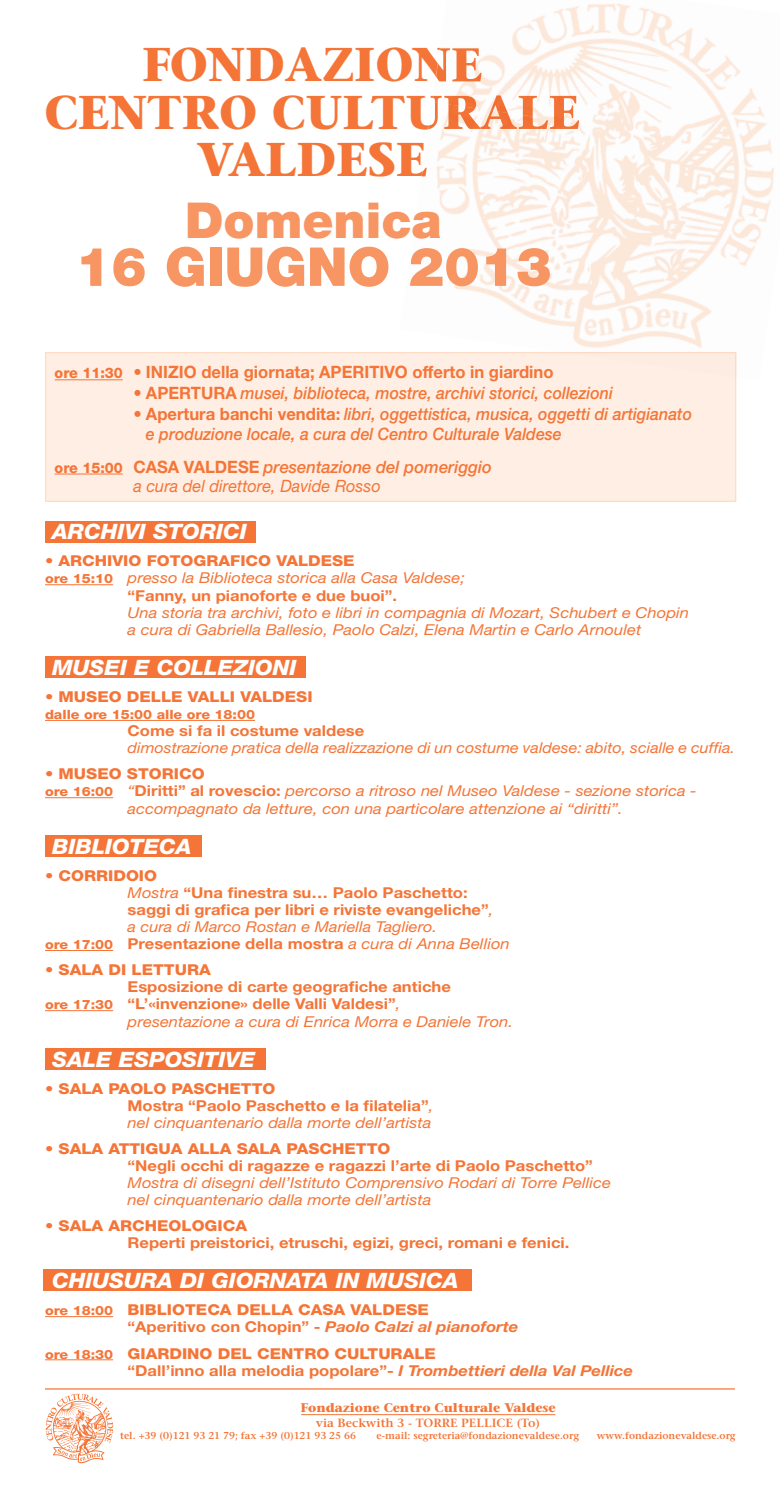
<style>
.page{position:relative;width:780px;height:1489px;background:#fff}
.page>*{position:absolute;margin:0;border:0;box-sizing:border-box;transform-origin:0 0}
.t1{font:900 53.62px "Helvetica Neue";color:#f79563}
.t2{font:900 49.5px "Helvetica Neue";color:#f79563}
.t3{font:700 47.25px/47.5px "Stone Serif";color:#f47537;text-align:center}
.t4{font:italic 800 21.25px "Helvetica Neue";color:#fff;scale:1.06 1}
.t5{font:italic 500 17px/19.5px "Helvetica Neue";color:#f47537;scale:.94 1}
.t6{font:italic 17px/19.5px "Helvetica Neue";color:#f47537;scale:.96 1}
.t7{font:700 17px "Helvetica Neue";color:#f47537}
.t8{font:italic 15px/17.1px "Helvetica Neue";color:#f47537;scale:1.11 1}
.t9{font:700 15px/17.1px "Helvetica Neue";color:#f47537;scale:1.11 1}
.t10{font:800 15px/17.1px "Helvetica Neue";color:#f47537;scale:1.11 1}
.t11{font:italic 15px "Helvetica Neue";color:#f47537;scale:1.08 1}
.t12{font:italic 15px "Helvetica Neue";color:#f47537;scale:1.09 1}
.t13{font:800 12.88px "Helvetica Neue";color:#f47537;scale:1.11 1}
.t14{font:700 12.5px "Stone Serif";color:#f47537}
.t15{font:600 11.88px "Stone Serif";color:#f47537}
.t16{font:600 10px "Stone Serif";color:#f47537}
.s1{font-weight:800;font-size:14.62px}
.s2{font-weight:400;font-style:italic}
.s3{font-weight:400}
.s4{font-weight:700;font-style:normal}
.s5{font-weight:800;font-style:normal;font-size:14.62px}
.s6{font-weight:500}
.s7{font-weight:800;font-style:normal;font-size:12.88px}
.s8{font-weight:800;font-size:12.88px}
.s9{font-weight:800;font-style:normal}
.s10{font-size:12.88px}
.s11{font-weight:700}
.s12{font-weight:700;font-style:italic}
.s13{font-weight:800}
.s14{font-style:italic}
</style>
<div class="page">
<div style="left:45px;top:352px;width:691px;height:150px;background:#ffeee3"></div>
<div style="left:45px;top:521px;width:211px;height:21px;background:#f47537"></div>
<div style="left:45px;top:1048px;width:220px;height:21px;background:#f47537"></div>
<div style="left:45px;top:835px;width:156px;height:21px;background:#f47537"></div>
<div style="left:45px;top:656px;width:260px;height:21px;background:#f47537"></div>
<div style="left:43px;top:1269px;width:428px;height:21px;background:#f47537"></div>
<div style="left:400px;top:352px;width:319px;height:28px;background:#ffeee3"></div>
<img style="left:558px;top:352px;width:161px;height:25px">
<img style="left:538px;top:4px;width:67px;height:14px">
<img style="left:605px;top:3px;width:67px;height:27px">
<img style="left:685px;top:28px;width:25px;height:13px">
<img style="left:512px;top:27px;width:8px;height:20px">
<img style="left:520px;top:18px;width:85px;height:40px">
<img style="left:599px;top:30px;width:86px;height:40px">
<img style="left:679px;top:41px;width:62px;height:40px">
<img style="left:460px;top:47px;width:60px;height:40px">
<img style="left:514px;top:58px;width:86px;height:41px">
<img style="left:594px;top:70px;width:77px;height:40px">
<img style="left:696px;top:81px;width:58px;height:40px">
<img style="left:748px;top:93px;width:26px;height:80px">
<img style="left:456px;top:87px;width:55px;height:8px">
<img style="left:508px;top:99px;width:80px;height:40px">
<img style="left:588px;top:110px;width:80px;height:40px">
<img style="left:668px;top:121px;width:86px;height:52px">
<img style="left:428px;top:129px;width:80px;height:38px">
<img style="left:502px;top:139px;width:86px;height:40px">
<img style="left:582px;top:150px;width:86px;height:40px">
<img style="left:662px;top:162px;width:86px;height:40px">
<img style="left:736px;top:173px;width:38px;height:80px">
<img style="left:436px;top:167px;width:67px;height:41px">
<img style="left:497px;top:179px;width:85px;height:40px">
<img style="left:576px;top:190px;width:86px;height:41px">
<img style="left:656px;top:202px;width:86px;height:51px">
<img style="left:442px;top:208px;width:55px;height:31px">
<img style="left:491px;top:219px;width:86px;height:40px">
<img style="left:571px;top:231px;width:85px;height:40px">
<img style="left:651px;top:242px;width:85px;height:40px">
<img style="left:725px;top:253px;width:27px;height:29px">
<img style="left:454px;top:248px;width:37px;height:40px">
<img style="left:485px;top:259px;width:86px;height:40px">
<img style="left:565px;top:271px;width:86px;height:40px">
<img style="left:645px;top:282px;width:67px;height:40px">
<img style="left:499px;top:299px;width:65px;height:27px">
<img style="left:559px;top:311px;width:85px;height:52px">
<img style="left:640px;top:322px;width:62px;height:30px">
<img style="left:719px;top:352px;width:18px;height:28px">
<img style="left:573px;top:370px;width:120px;height:1px">
<img style="left:564px;top:352px;width:129px;height:18px">
<img style="left:693px;top:352px;width:43px;height:24px">
<img style="left:436px;top:48px;width:45px;height:34px">
<img style="left:432px;top:95px;width:109px;height:7px">
<img style="left:541px;top:95px;width:38px;height:34px">
<img style="left:428px;top:102px;width:115px;height:27px">
<svg style="left:421px;top:167px;width:6px;height:10px"></svg>
<hr style="left:301px;top:1414px;width:254px;height:1px;background:#f47537">
<hr style="left:55px;top:379px;width:68px;height:1px;background:#f47537">
<hr style="left:55px;top:473px;width:68px;height:1px;background:#f47537">
<img style="left:45px;top:1393px;width:69px;height:71px">
<hr style="left:45px;top:1388px;width:690px;height:1px;background:#f47537">
<hr style="left:45px;top:584px;width:68px;height:1px;background:#f47537">
<hr style="left:45px;top:720px;width:210px;height:1px;background:#f47537">
<hr style="left:45px;top:797px;width:68px;height:1px;background:#f47537">
<hr style="left:45px;top:950px;width:68px;height:1px;background:#f47537">
<hr style="left:45px;top:1010px;width:68px;height:1px;background:#f47537">
<hr style="left:45px;top:1316px;width:68px;height:1px;background:#f47537">
<hr style="left:45px;top:1359px;width:68px;height:1px;background:#f47537">
<h3 class="t3" style="left:45px;top:46px;width:537px">FONDAZIONE<br>CENTRO CULTURALE<br>VALDESE</h3>
<h2 class="t2" style="left:185px;top:203px;width:258px">Domenica</h2>
<h1 class="t1" style="left:75px;top:247px;width:478px">16 GIUGNO 2013</h1>
<p class="t7" style="left:55px;top:366px;width:500px"><span class="s1">ore 11:30</span> <span class="s2">•</span> INIZIO della giornata; APERITIVO offerto in giardino</p>
<p class="t5" style="left:133px;top:384px;width:511px"><span class="s3">•</span> <span class="s4">APERTURA</span> musei, biblioteca, mostre, archivi storici, collezioni</p>
<p class="t5" style="left:146px;top:406px;width:582px;text-indent:-13px"><span class="s3">•</span> <span class="s4">Apertura banchi vendita:</span> libri, oggettistica, musica, oggetti di artigianato e produzione locale, a cura del Centro Culturale Valdese</p>
<p class="t6" style="left:133px;top:458px;width:375px;text-indent:-79px"><span class="s5">ore 15:00</span> <span class="s4">CASA VALDESE</span> <span class="s6">presentazione del pomeriggio </span>a cura del direttore, Davide Rosso</p>
<h3 class="t4" style="left:52px;top:524px;width:185px">ARCHIVI STORICI</h3>
<p class="t10" style="left:45px;top:553px;width:280px">• ARCHIVIO FOTOGRAFICO VALDESE</p>
<p class="t8" style="left:45px;top:571px;width:380px"><span class="s7">ore 15:10</span> presso la Biblioteca storica alla Casa Valdese;</p>
<p class="t9" style="left:127px;top:588px;width:244px">“Fanny, un pianoforte e due buoi”.</p>
<p class="t8" style="left:127px;top:605px;width:507px">Una storia tra archivi, foto e libri in compagnia di Mozart, Schubert e Chopin a cura di Gabriella Ballesio, Paolo Calzi, Elena Martin e Carlo Arnoulet</p>
<h3 class="t4" style="left:52px;top:659px;width:232px">MUSEI E COLLEZIONI</h3>
<p class="t10" style="left:45px;top:689px;width:242px">• MUSEO DELLE VALLI VALDESI</p>
<p class="t13" style="left:45px;top:710px;width:191px">dalle ore 15:00 alle ore 18:00</p>
<p class="t9" style="left:127px;top:723px;width:215px">Come si fa il costume valdese</p>
<p class="t11" style="left:127px;top:742px;width:564px">dimostrazione pratica della realizzazione di un costume valdese: abito, scialle e cuffia.</p>
<p class="t10" style="left:45px;top:766px;width:145px">• MUSEO STORICO</p>
<p class="t8" style="left:45px;top:784px;width:588px"><span class="s7">ore 16:00</span> “<span class="s4">Diritti” al rovescio:</span> percorso a ritroso nel Museo Valdese - sezione storica -</p>
<p class="t8" style="left:127px;top:801px;width:448px">accompagnato da letture, con una particolare attenzione ai “diritti”.</p>
<h3 class="t4" style="left:52px;top:838px;width:133px">BIBLIOTECA</h3>
<p class="t10" style="left:45px;top:868px;width:102px">• CORRIDOIO</p>
<p class="t9" style="left:127px;top:885px;width:308px"><span class="s2">Mostra</span> “Una finestra su… Paolo Paschetto:</p>
<p class="t9" style="left:127px;top:902px;width:331px">saggi di grafica per libri e riviste evangeliche”<span class="s2">,</span></p>
<p class="t12" style="left:127px;top:921px;width:285px">a cura di Marco Rostan e Mariella Tagliero.</p>
<p class="t9" style="left:45px;top:936px;width:420px"><span class="s8">ore 17:00</span> Presentazione della mostra <span class="s2">a cura di Anna Bellion</span></p>
<p class="t10" style="left:45px;top:962px;width:151px">• SALA DI LETTURA</p>
<p class="t9" style="left:127px;top:979px;width:293px">Esposizione di carte geografiche antiche</p>
<p class="t9" style="left:45px;top:996px;width:321px"><span class="s8">ore 17:30</span> “L’«invenzione» delle Valli Valdesi”<span class="s2">,</span></p>
<p class="t8" style="left:127px;top:1014px;width:349px">presentazione a cura di Enrica Morra e Daniele Tron.</p>
<h3 class="t4" style="left:52px;top:1051px;width:193px">SALE ESPOSITIVE</h3>
<p class="t8" style="left:127px;top:1081px;width:277px;text-indent:-82px"><span class="s9">• SALA PAOLO PASCHETTO<br></span><span class="s4">Mostra “Paolo Paschetto e la filatelia”</span>, nel cinquantenario dalla morte dell’artista</p>
<p class="t10" style="left:45px;top:1141px;width:312px">• SALA ATTIGUA ALLA SALA PASCHETTO</p>
<p class="t9" style="left:127px;top:1158px;width:421px">“Negli occhi di ragazze e ragazzi l’arte di Paolo Paschetto”</p>
<p class="t8" style="left:127px;top:1175px;width:437px">Mostra di disegni dell’Istituto Comprensivo Rodari di Torre Pellice nel cinquantenario dalla morte dell’artista</p>
<p class="t10" style="left:45px;top:1218px;width:183px">• SALA ARCHEOLOGICA</p>
<p class="t9" style="left:127px;top:1235px;width:399px">Reperti preistorici, etruschi, egizi, greci, romani e fenici.</p>
<h3 class="t4" style="left:52px;top:1272px;width:385px">CHIUSURA DI GIORNATA IN MUSICA</h3>
<p class="t10" style="left:127px;top:1302px;width:353px;text-indent:-82px"><span class="s10">ore 18:00</span> BIBLIOTECA DELLA CASA VALDESE<br><span class="s11">“Aperitivo con Chopin” -</span> <span class="s12">Paolo Calzi al pianoforte</span></p>
<p class="t9" style="left:127px;top:1345px;width:456px;text-indent:-82px"><span class="s8">ore 18:30</span> <span class="s13">GIARDINO DEL CENTRO CULTURALE<br></span>“Dall’inno alla melodia popolare”- <span class="s14">I Trombettieri della Val Pellice</span></p>
<p class="t14" style="left:300px;top:1403px;width:256px">Fondazione Centro Culturale Valdese</p>
<p class="t15" style="left:316px;top:1417px;width:226px">via Beckwith 3 - TORRE PELLICE (To)</p>
<p class="t16" style="left:120px;top:1431px;width:237px">tel. +39 (0)121 93 21 79; fax +39 (0)121 93 25 66</p>
<p class="t16" style="left:376px;top:1431px;width:204px">e-mail: segreteria@fondazionevaldese.org</p>
<p class="t16" style="left:596px;top:1431px;width:140px">www.fondazionevaldese.org</p>
</div>
